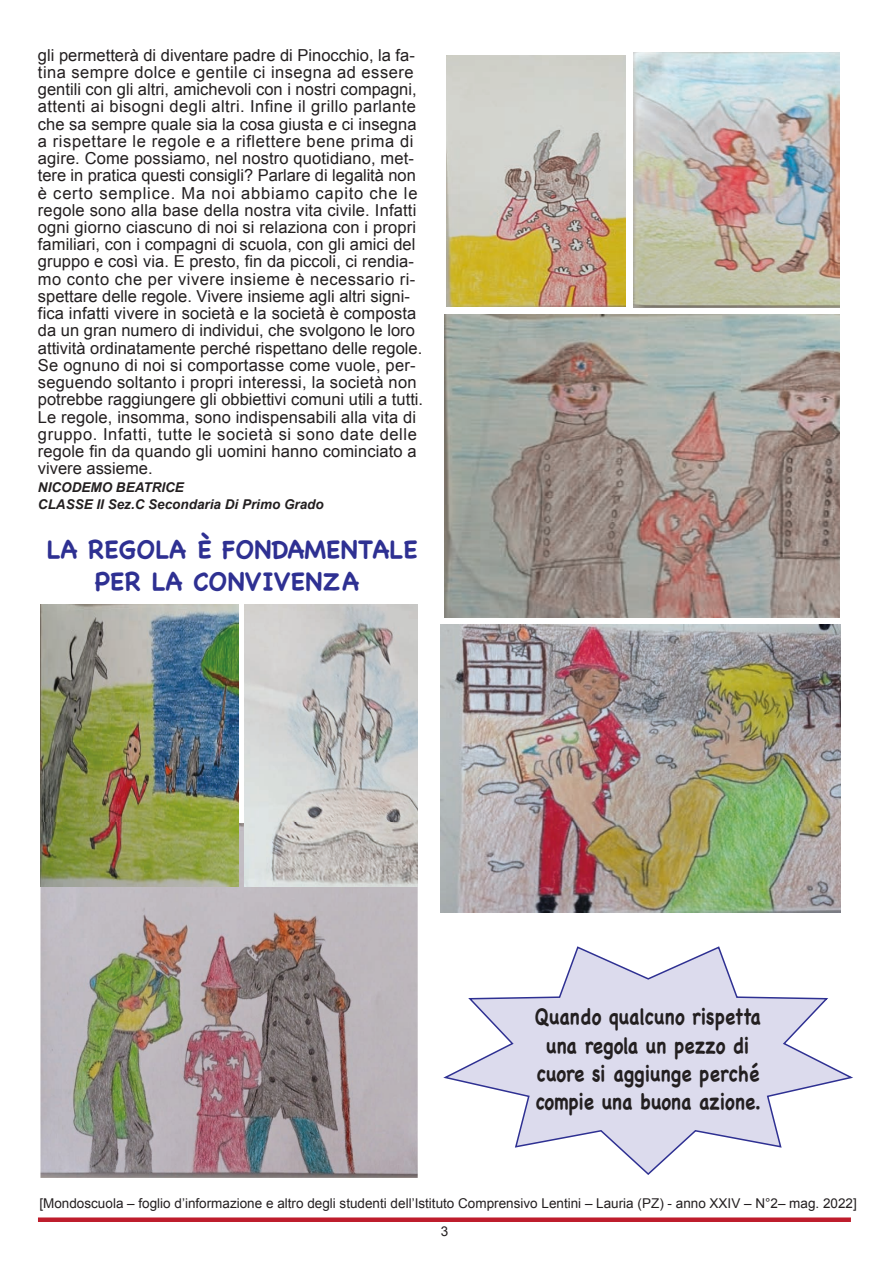
<style>
.page{position:relative;width:893px;height:1263px;background:#fff}
.page>*{position:absolute;margin:0;border:0;box-sizing:border-box;transform-origin:0 0}
.t1{font:700 25.5px/32.5px "Chalkboard SE";color:#2e3092;text-align:center}
.t2{font:700 22.05px/28.2px "Chalkboard SE";color:#231f20;text-align:center;scale:.84 1}
.t3{font:19.2px "Calibri";color:#000001;scale:.58 1}
.t4{font:16.5px/17.2px "Arial";letter-spacing:.01em;color:#231f20}
.t5{font:13.5px/28.2px "Arial";color:#231f20;text-align:center}
.t6{font:italic 700 13.5px/17.2px "Arial";color:#231f20}
</style>
<div class="page">
<div style="left:38px;top:1217px;width:813px;height:5px;background:#be1d2c"></div>
<img style="left:40px;top:823px;width:378px;height:355px">
<img style="left:446px;top:55px;width:180px;height:251px">
<img style="left:445px;top:314px;width:394px;height:303px">
<img style="left:633px;top:52px;width:206px;height:255px">
<svg style="left:443px;top:946px;width:410px;height:229px"></svg>
<img style="left:441px;top:625px;width:400px;height:287px">
<img style="left:40px;top:604px;width:199px;height:282px">
<img style="left:244px;top:604px;width:173px;height:282px">
<p class="t4" style="left:38px;top:46px;width:387px">gli permetterà di diventare padre di Pinocchio, la fa&shy;tina sempre dolce e gentile ci insegna ad essere gentili con gli altri, amichevoli con i nostri compagni, attenti ai bisogni degli altri. Infine il grillo parlante che sa sempre quale sia la cosa giusta e ci insegna a rispettare le regole e a riflettere bene prima di agire. Come possiamo, nel nostro quotidiano, met&shy;tere in pratica questi consigli? Parlare di legalità non è certo semplice. Ma noi abbiamo capito che le regole sono alla base della nostra vita civile. Infatti ogni giorno ciascuno di noi si relaziona con i propri familiari, con i compagni di scuola, con gli amici del gruppo e così via. E presto, fin da piccoli, ci rendia&shy;mo conto che per vivere insieme è necessario ri&shy;spettare delle regole. Vivere insieme agli altri signi&shy;fica infatti vivere in società e la società è composta da un gran numero di individui, che svolgono le loro attività ordinatamente perché rispettano delle regole.<br>Se ognuno di noi si comportasse come vuole, per&shy;seguendo soltanto i propri interessi, la società non potrebbe raggiungere gli obbiettivi comuni utili a tutti.<br>Le regole, insomma, sono indispensabili alla vita di gruppo. Infatti, tutte le società si sono date delle regole fin da quando gli uomini hanno cominciato a vivere assieme.</p>
<p class="t6" style="left:38px;top:479px;width:287px">NICODEMO BEATRICE<br>CLASSE II Sez.C Secondaria Di Primo Grado</p>
<p class="t3" style="left:289px;top:310px;width:6px">!</p>
<h1 class="t1" style="left:47px;top:532px;width:373px">LA REGOLA È FONDAMENTALE<br>PER LA CONVIVENZA</h1>
<h2 class="t2" style="left:535px;top:1003px;width:271px">Quando qualcuno rispetta una regola un pezzo di cuore si aggiunge perché compie una buona azione.</h2>
<p class="t5" style="left:39px;top:1189px;width:819px">[Mondoscuola – foglio d’informazione e altro degli studenti dell’Istituto Comprensivo Lentini – Lauria (PZ) - anno XXIV – N°2– mag. 2022]<br>3</p>
</div>
